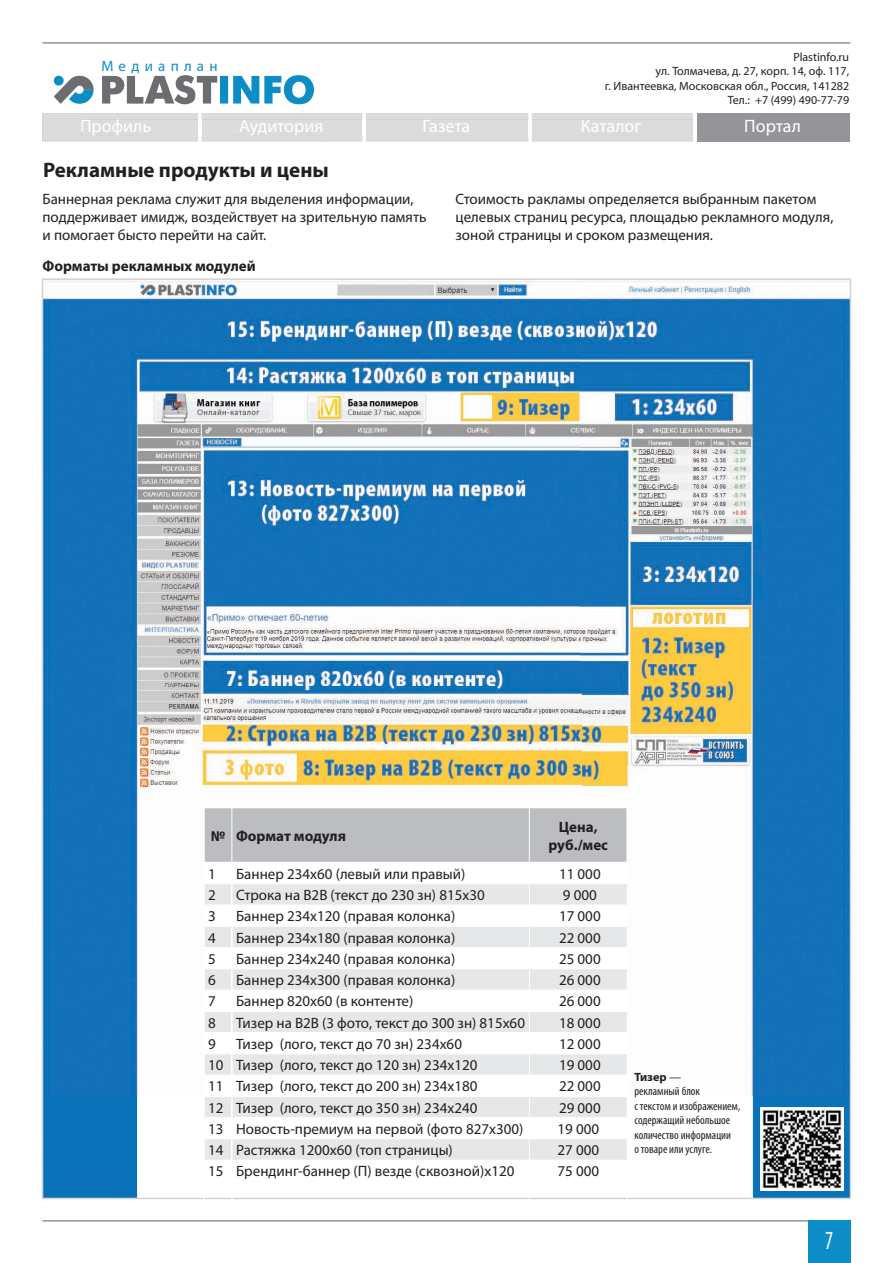
<style>
.page{position:relative;width:893px;height:1263px;background:#fff}
.page>*{position:absolute;margin:0;border:0;box-sizing:border-box;transform-origin:0 0}
.t1{font:condensed 26.25px "Myriad Pro";color:#fff;scale:.8 1}
.t2{font:700 21px "Myriad Pro";color:#231f20}
.t3{font:18px "Myriad Pro";color:#fff}
.t4{font:15px/18px "Myriad Pro";color:#231f20}
.t5{font:700 15px/18px "Myriad Pro";color:#231f20;text-align:center}
.t6{font:15px "Myriad Pro";letter-spacing:.35em;color:#0d8dc6}
.t7{font:12px/14.4px "Myriad Pro";color:#231f20;text-align:right}
.t8{font:condensed 12px/14.4px "Myriad Pro";color:#231f20}
.s1{font-weight:700;font-stretch:normal}
.s2{font-stretch:normal}
</style>
<div class="page">
<hr style="left:43px;top:42px;width:807px;height:2px;background:#939598">
<hr style="left:43px;top:1220px;width:807px;height:1px;background:#939598">
<svg style="left:697px;top:141px;width:153px;height:1px"></svg>
<div style="left:43px;top:113px;width:807px;height:28px;background:#939598"></div>
<div style="left:808px;top:1220px;width:42px;height:43px;background:#0d8dc6"></div>
<hr style="left:693px;top:113px;width:3px;height:43px;background:#fff">
<img style="left:45px;top:281px;width:803px;height:915px">
<svg style="left:203px;top:807px;width:425px;height:392px"></svg>
<hr style="left:232px;top:862px;width:297px;height:1px;background:#fff">
<hr style="left:529px;top:862px;width:99px;height:1px;background:#fff">
<hr style="left:232px;top:808px;width:1px;height:54px;background:#fff">
<hr style="left:529px;top:808px;width:1px;height:54px;background:#fff">
<svg style="left:42px;top:75px;width:651px;height:67px"></svg>
<img style="left:760px;top:1107px;width:83px;height:84px">
<p class="t6" style="left:101px;top:56px;width:118px">Медиаплан</p>
<p class="t7" style="left:605px;top:50px;width:246px">Plastinfo.ru<br>ул. Толмачева, д. 27, корп. 14, оф. 117,<br>г. Ивантеевка, Московская обл., Россия, 141282<br>Тел.: +7 (499) 490-77-79</p>
<p class="t3" style="left:80px;top:115px;width:73px">Профиль</p>
<p class="t3" style="left:239px;top:115px;width:86px">Аудитория</p>
<p class="t3" style="left:423px;top:115px;width:49px">Газета</p>
<p class="t3" style="left:581px;top:115px;width:62px">Каталог</p>
<p class="t3" style="left:744px;top:115px;width:58px">Портал</p>
<h2 class="t2" style="left:43px;top:156px;width:287px">Рекламные продукты и цены</h2>
<p class="t4" style="left:43px;top:190px;width:385px">Баннерная реклама служит для выделения информации, поддерживает имидж, воздействует на зрительную память и помогает бысто перейти на сайт.</p>
<p class="t4" style="left:455px;top:190px;width:379px">Стоимость ракламы определяется выбранным пакетом целевых страниц ресурса, площадью рекламного модуля, зоной страницы и сроком размещения.</p>
<p class="t5" style="left:43px;top:256px;width:215px">Форматы рекламных модулей</p>
<p class="t5" style="left:211px;top:826px;width:137px">№ Формат модуля</p>
<p class="t5" style="left:548px;top:817px;width:61px">Цена, руб./мес</p>
<p class="t4" style="left:208px;top:864px;width:9px">1</p>
<p class="t4" style="left:236px;top:864px;width:231px">Баннер 234х60 (левый или правый)</p>
<p class="t4" style="left:559px;top:864px;width:43px">11 000</p>
<p class="t4" style="left:208px;top:886px;width:9px">2</p>
<p class="t4" style="left:236px;top:886px;width:250px">Строка на B2B (текст до 230 зн) 815х30</p>
<p class="t4" style="left:563px;top:886px;width:35px">9 000</p>
<p class="t4" style="left:208px;top:907px;width:9px">3</p>
<p class="t4" style="left:236px;top:907px;width:221px">Баннер 234х120 (правая колонка)</p>
<p class="t4" style="left:559px;top:907px;width:43px">17 000</p>
<p class="t4" style="left:208px;top:928px;width:9px">4</p>
<p class="t4" style="left:236px;top:928px;width:221px">Баннер 234х180 (правая колонка)</p>
<p class="t4" style="left:559px;top:928px;width:43px">22 000</p>
<p class="t4" style="left:208px;top:949px;width:9px">5</p>
<p class="t4" style="left:236px;top:949px;width:221px">Баннер 234х240 (правая колонка)</p>
<p class="t4" style="left:559px;top:949px;width:43px">25 000</p>
<p class="t4" style="left:208px;top:971px;width:9px">6</p>
<p class="t4" style="left:236px;top:971px;width:221px">Баннер 234х300 (правая колонка)</p>
<p class="t4" style="left:559px;top:971px;width:43px">26 000</p>
<p class="t4" style="left:208px;top:992px;width:9px">7</p>
<p class="t4" style="left:236px;top:992px;width:179px">Баннер 820х60 (в контенте)</p>
<p class="t4" style="left:559px;top:992px;width:43px">26 000</p>
<p class="t4" style="left:208px;top:1013px;width:9px">8</p>
<p class="t4" style="left:236px;top:1013px;width:290px">Тизер на B2B (3 фото, текст до 300 зн) 815х60</p>
<p class="t4" style="left:559px;top:1013px;width:43px">18 000</p>
<p class="t4" style="left:208px;top:1034px;width:9px">9</p>
<p class="t4" style="left:236px;top:1034px;width:227px">Тизер (лого, текст до 70 зн) 234х60</p>
<p class="t4" style="left:559px;top:1034px;width:43px">12 000</p>
<p class="t4" style="left:208px;top:1056px;width:271px">10 Тизер (лого, текст до 120 зн) 234х120</p>
<p class="t4" style="left:559px;top:1056px;width:43px">19 000</p>
<p class="t4" style="left:208px;top:1077px;width:271px">11 Тизер (лого, текст до 200 зн) 234х180</p>
<p class="t4" style="left:559px;top:1077px;width:43px">22 000</p>
<p class="t4" style="left:208px;top:1098px;width:271px">12 Тизер (лого, текст до 350 зн) 234х240</p>
<p class="t4" style="left:559px;top:1098px;width:43px">29 000</p>
<p class="t4" style="left:208px;top:1119px;width:317px">13 Новость-премиум на первой (фото 827х300)</p>
<p class="t4" style="left:557px;top:1119px;width:43px">19 000</p>
<p class="t4" style="left:208px;top:1141px;width:246px">14 Растяжка 1200х60 (топ страницы)</p>
<p class="t4" style="left:557px;top:1141px;width:43px">27 000</p>
<p class="t4" style="left:208px;top:1162px;width:308px">15 Брендинг-баннер (П) везде (сквозной)х120</p>
<p class="t4" style="left:557px;top:1162px;width:43px">75 000</p>
<p class="t8" style="left:634px;top:1070px;width:107px"><span class="s1">Тизер</span> <span class="s2">—<br></span>рекламный блок<br>с текстом и изображением, содержащий небольшое количество информации<br>о товаре или услуге.</p>
<h1 class="t1" style="left:825px;top:1225px;width:12px">7</h1>
</div>
